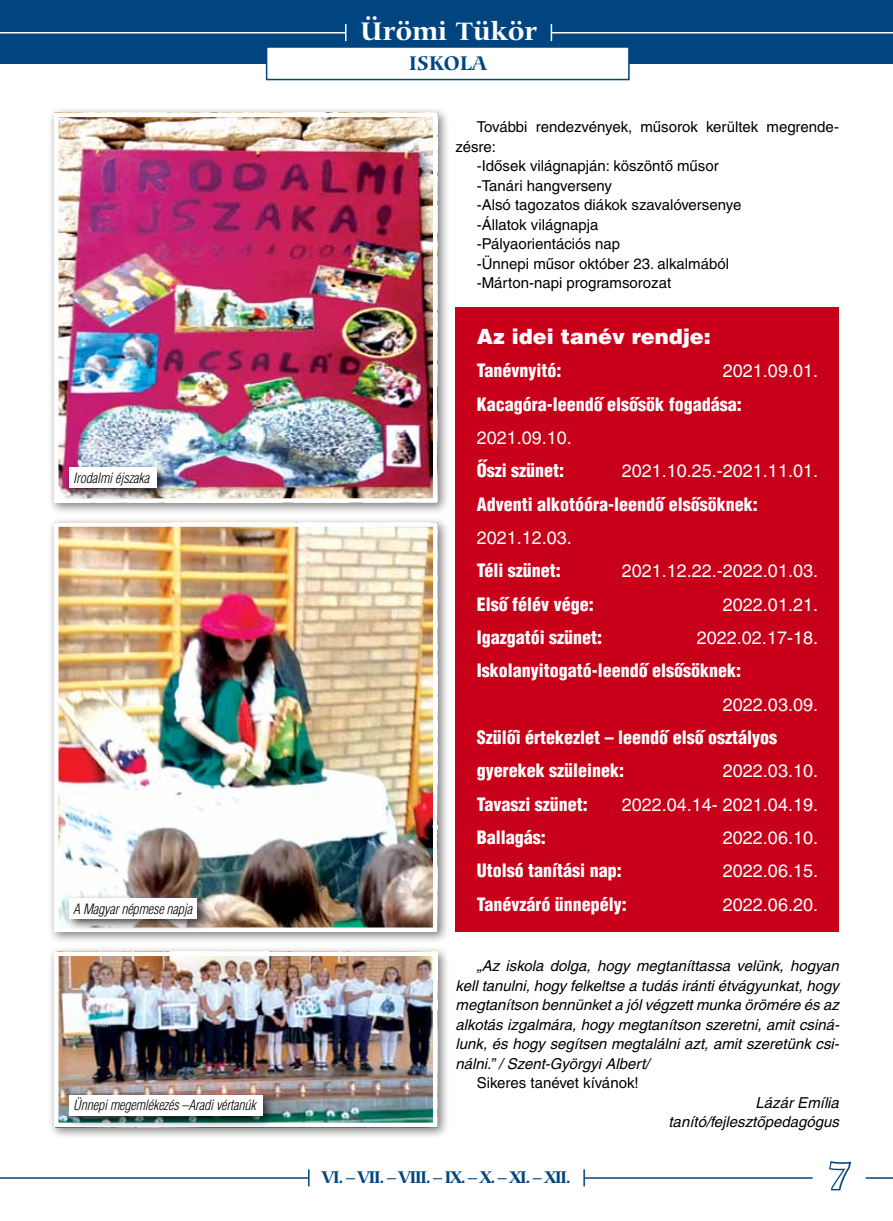
<style>
.page{position:relative;width:893px;height:1221px;background:#fff}
.page>*{position:absolute;margin:0;border:0;box-sizing:border-box;transform-origin:0 0}
.t1{font:700 39px "Carmina Md PFL";color:#fff}
.t2{font:700 27px "Carmina Md PFL";color:#fff}
.t3{font:900 21px "Helvetica QS";color:#fff}
.t4{font:700 21px "Carmina Md PFL";color:#00457f}
.t5{font:900 condensed 18px/33.3px "Helvetica QS";color:#fff}
.t6{font:18px "Helvetica QS";color:#fff}
.t7{font:700 18px "Carmina Md PFL";letter-spacing:-.1em;color:#00457f}
.t8{font:italic 15px/19.5px "Helvetica QS";color:#000;text-align:justify}
.t9{font:15px "Helvetica QS";color:#000}
.t10{font:italic 300 condensed 13.95px "Helvetica QS";letter-spacing:-.01em;color:#000}
</style>
<div class="page">
<hr style="left:0;top:1177px;width:309px;height:1px;background:#00457f">
<svg style="left:308px;top:1169px;width:2px;height:17px"></svg>
<hr style="left:585px;top:1177px;width:227px;height:1px;background:#00457f">
<svg style="left:583px;top:1169px;width:2px;height:17px"></svg>
<svg style="left:829px;top:1161px;width:22px;height:30px"></svg>
<svg style="left:866px;top:1177px;width:27px;height:1px"></svg>
<div style="left:0;top:0;width:893px;height:64px;background:#00457f"></div>
<div style="left:267px;top:47px;width:362px;height:33px;background:#fff"></div>
<div style="left:266px;top:46px;width:364px;height:34px;border:2px solid #00457f"></div>
<hr style="left:552px;top:32px;width:341px;height:1px;background:#fff">
<hr style="left:0;top:32px;width:345px;height:1px;background:#fff">
<svg style="left:345px;top:24px;width:1px;height:17px"></svg>
<svg style="left:551px;top:24px;width:1px;height:17px"></svg>
<div style="left:47px;top:106px;width:402px;height:408px;background:#000;opacity:.5"></div>
<img style="left:59px;top:118px;width:373px;height:380px">
<div style="left:54px;top:113px;width:383px;height:390px;border:4px solid #fff"></div>
<div style="left:47px;top:515px;width:402px;height:428px;background:#000;opacity:.5"></div>
<img style="left:59px;top:527px;width:373px;height:400px">
<div style="left:54px;top:522px;width:383px;height:410px;border:4px solid #fff"></div>
<div style="left:47px;top:944px;width:402px;height:194px;background:#000;opacity:.5"></div>
<img style="left:59px;top:956px;width:373px;height:166px">
<div style="left:54px;top:951px;width:383px;height:176px;border:4px solid #fff"></div>
<div style="left:455px;top:308px;width:384px;height:624px;background:#c90019"></div>
<div style="left:64px;top:462px;width:105px;height:39px;background:#000;opacity:.75"></div>
<div style="left:69px;top:467px;width:87px;height:21px;background:#fff"></div>
<div style="left:64px;top:893px;width:146px;height:38px;background:#000;opacity:.75"></div>
<div style="left:69px;top:898px;width:128px;height:20px;background:#fff"></div>
<div style="left:64px;top:1089px;width:211px;height:39px;background:#000;opacity:.75"></div>
<div style="left:69px;top:1094px;width:194px;height:21px;background:#fff"></div>
<p class="t10" style="left:73px;top:469px;width:77px">Irodalmi éjszaka</p>
<p class="t10" style="left:73px;top:899px;width:120px">A Magyar népmese napja</p>
<p class="t10" style="left:73px;top:1096px;width:184px">Ünnepi megemlékezés –Aradi vértanúk</p>
<h2 class="t2" style="left:360px;top:15px;width:178px">Ürömi Tükör</h2>
<h3 class="t4" style="left:409px;top:51px;width:79px">ISKOLA</h3>
<p class="t9" style="left:477px;top:118px;width:364px">További rendezvények, mûsorok kerültek megrende-</p>
<p class="t9" style="left:455px;top:138px;width:42px">zésre:</p>
<p class="t9" style="left:477px;top:157px;width:244px">-Idõsek világnapján: köszöntõ mûsor</p>
<p class="t9" style="left:477px;top:177px;width:137px">-Tanári hangverseny</p>
<p class="t9" style="left:477px;top:196px;width:266px">-Alsó tagozatos diákok szavalóversenye</p>
<p class="t9" style="left:477px;top:216px;width:123px">-Állatok világnapja</p>
<p class="t9" style="left:477px;top:235px;width:145px">-Pályaorientációs nap</p>
<p class="t9" style="left:477px;top:255px;width:254px">-Ünnepi mûsor október 23. alkalmából</p>
<p class="t9" style="left:477px;top:274px;width:196px">-Márton-napi programsorozat</p>
<h3 class="t3" style="left:477px;top:323px;width:236px">Az idei tanév rendje:</h3>
<p class="t5" style="left:477px;top:354px;width:86px">Tanévnyitó:</p>
<p class="t6" style="left:723px;top:360px;width:97px">2021.09.01.</p>
<p class="t5" style="left:477px;top:387px;width:266px">Kacagóra-leendõ elsõsök fogadása:</p>
<p class="t6" style="left:477px;top:427px;width:97px">2021.09.10.</p>
<p class="t5" style="left:477px;top:454px;width:89px">Õszi szünet:</p>
<p class="t6" style="left:622px;top:460px;width:198px">2021.10.25.-2021.11.01.</p>
<p class="t5" style="left:477px;top:487px;width:282px">Adventi alkotóóra-leendõ elsõsöknek:</p>
<p class="t6" style="left:477px;top:527px;width:97px">2021.12.03.</p>
<p class="t5" style="left:477px;top:554px;width:86px">Téli szünet:</p>
<p class="t6" style="left:622px;top:560px;width:198px">2021.12.22.-2022.01.03.</p>
<p class="t5" style="left:477px;top:587px;width:118px">Elsõ félév vége:</p>
<p class="t6" style="left:723px;top:594px;width:97px">2022.01.21.</p>
<p class="t5" style="left:477px;top:620px;width:127px">Igazgatói szünet:</p>
<p class="t6" style="left:697px;top:627px;width:123px">2022.02.17-18.</p>
<p class="t5" style="left:477px;top:654px;width:266px">Iskolanyitogató-leendõ elsõsöknek:</p>
<p class="t6" style="left:723px;top:694px;width:97px">2022.03.09.</p>
<p class="t5" style="left:477px;top:720px;width:302px">Szülõi értekezlet – leendõ elsõ osztályos gyerekek szüleinek:</p>
<p class="t6" style="left:723px;top:760px;width:97px">2022.03.10.</p>
<p class="t5" style="left:477px;top:787px;width:113px">Tavaszi szünet:</p>
<p class="t6" style="left:622px;top:794px;width:198px">2022.04.14- 2021.04.19.</p>
<p class="t5" style="left:477px;top:820px;width:71px">Ballagás:</p>
<p class="t6" style="left:723px;top:827px;width:97px">2022.06.10.</p>
<p class="t5" style="left:477px;top:854px;width:146px">Utolsó tanítási nap:</p>
<p class="t6" style="left:723px;top:860px;width:97px">2022.06.15.</p>
<p class="t5" style="left:477px;top:887px;width:152px">Tanévzáró ünnepély:</p>
<p class="t6" style="left:723px;top:894px;width:97px">2022.06.20.</p>
<p class="t8" style="left:455px;top:955px;width:385px;text-indent:21px">„Az iskola dolga, hogy megtaníttassa velünk, hogyan kell tanulni, hogy felkeltse a tudás iránti étvágyunkat, hogy megtanítson bennünket a jól végzett munka örömére és az alkotás izgalmára, hogy megtanítson szeretni, amit csiná&shy;lunk, és hogy segítsen megtalálni azt, amit szeretünk csi&shy;nálni.” / Szent-Györgyi Albert/</p>
<p class="t9" style="left:477px;top:1074px;width:163px">Sikeres tanévet kívánok!</p>
<p class="t8" style="left:668px;top:1092px;width:172px;text-align:right">Lázár Emília tanító/fejlesztõpedagógus</p>
<p class="t7" style="left:322px;top:1166px;width:251px">VI. – VII. – VIII. – IX. – X. – XI. – XII.</p>
<h1 class="t1" style="left:827px;top:1153px;width:26px">7</h1>
</div>
